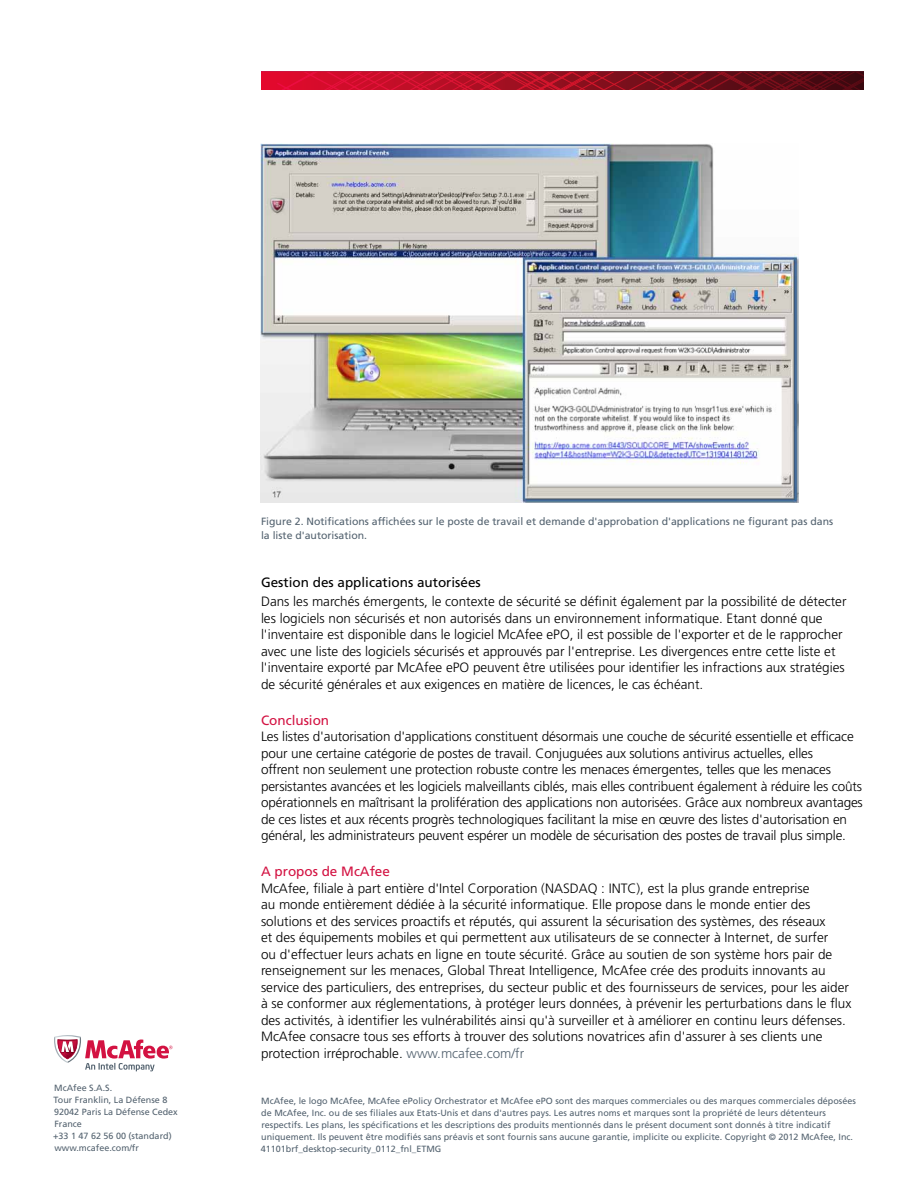
<style>
.page{position:relative;width:918px;height:1188px;background:#fff}
.page>*{position:absolute;margin:0;border:0;box-sizing:border-box;transform-origin:0 0}
.t1{font:300 13.5px/16.5px "Frutiger LT Std";color:#000}
.t2{font:13.5px "Frutiger LT Std";color:#000}
.t3{font:13.5px "Frutiger LT Std";color:#d31242}
.t4{font:10.5px/13.5px "Frutiger LT Std";color:#53626f}
.t5{font:9px/12px "Frutiger LT Std";color:#53626f}
.s1{color:#53626f}
</style>
<div class="page">
<svg style="left:54px;top:1035px;width:119px;height:36px"></svg>
<svg style="left:261px;top:72px;width:603px;height:18px;background:#9b0e21"></svg>
<img style="left:261px;top:143px;width:537px;height:359px">
<p class="t5" style="left:53px;top:1082px;width:126px">McAfee S.A.S.<br>Tour Franklin, La Défense 8<br>92042 Paris La Défense Cedex<br>France<br>+33 1 47 62 56 00 (standard) www.mcafee.com/fr</p>
<p class="t4" style="left:261px;top:515px;width:574px">Figure 2. Notifications affichées sur le poste de travail et demande d'approbation d'applications ne figurant pas dans la liste d'autorisation.</p>
<p class="t2" style="left:261px;top:574px;width:221px">Gestion des applications autorisées</p>
<p class="t1" style="left:261px;top:594px;width:587px">Dans les marchés émergents, le contexte de sécurité se définit également par la possibilité de détecter les logiciels non sécurisés et non autorisés dans un environnement informatique. Etant donné que l'inventaire est disponible dans le logiciel McAfee ePO, il est possible de l'exporter et de le rapprocher avec une liste des logiciels sécurisés et approuvés par l'entreprise. Les divergences entre cette liste et l'inventaire exporté par McAfee ePO peuvent être utilisées pour identifier les infractions aux stratégies de sécurité générales et aux exigences en matière de licences, le cas échéant.</p>
<p class="t3" style="left:261px;top:712px;width:70px">Conclusion</p>
<p class="t1" style="left:261px;top:729px;width:603px">Les listes d'autorisation d'applications constituent désormais une couche de sécurité essentielle et efficace pour une certaine catégorie de postes de travail. Conjuguées aux solutions antivirus actuelles, elles<br>offrent non seulement une protection robuste contre les menaces émergentes, telles que les menaces persistantes avancées et les logiciels malveillants ciblés, mais elles contribuent également à réduire les coûts opérationnels en maîtrisant la prolifération des applications non autorisées. Grâce aux nombreux avantages de ces listes et aux récents progrès technologiques facilitant la mise en œuvre des listes d'autorisation en général, les administrateurs peuvent espérer un modèle de sécurisation des postes de travail plus simple.</p>
<p class="t3" style="left:261px;top:864px;width:131px">A propos de McAfee</p>
<p class="t1" style="left:261px;top:880px;width:592px">McAfee, filiale à part entière d'Intel Corporation (NASDAQ : INTC), est la plus grande entreprise<br>au monde entièrement dédiée à la sécurité informatique. Elle propose dans le monde entier des solutions et des services proactifs et réputés, qui assurent la sécurisation des systèmes, des réseaux<br>et des équipements mobiles et qui permettent aux utilisateurs de se connecter à Internet, de surfer<br>ou d'effectuer leurs achats en ligne en toute sécurité. Grâce au soutien de son système hors pair de renseignement sur les menaces, Global Threat Intelligence, McAfee crée des produits innovants au service des particuliers, des entreprises, du secteur public et des fournisseurs de services, pour les aider à se conformer aux réglementations, à protéger leurs données, à prévenir les perturbations dans le flux des activités, à identifier les vulnérabilités ainsi qu'à surveiller et à améliorer en continu leurs défenses.<br>McAfee consacre tous ses efforts à trouver des solutions novatrices afin d'assurer à ses clients une protection irréprochable. <span class="s1">www.mcafee.com/fr</span></p>
<p class="t5" style="left:261px;top:1095px;width:597px">McAfee, le logo McAfee, McAfee ePolicy Orchestrator et McAfee ePO sont des marques commerciales ou des marques commerciales déposées de McAfee, Inc. ou de ses filiales aux Etats-Unis et dans d'autres pays. Les autres noms et marques sont la propriété de leurs détenteurs respectifs. Les plans, les spécifications et les descriptions des produits mentionnés dans le présent document sont donnés à titre indicatif uniquement. Ils peuvent être modifiés sans préavis et sont fournis sans aucune garantie, implicite ou explicite. Copyright © 2012 McAfee, Inc.<br>41101brf_desktop-security_0112_fnl_ETMG</p>
</div>
